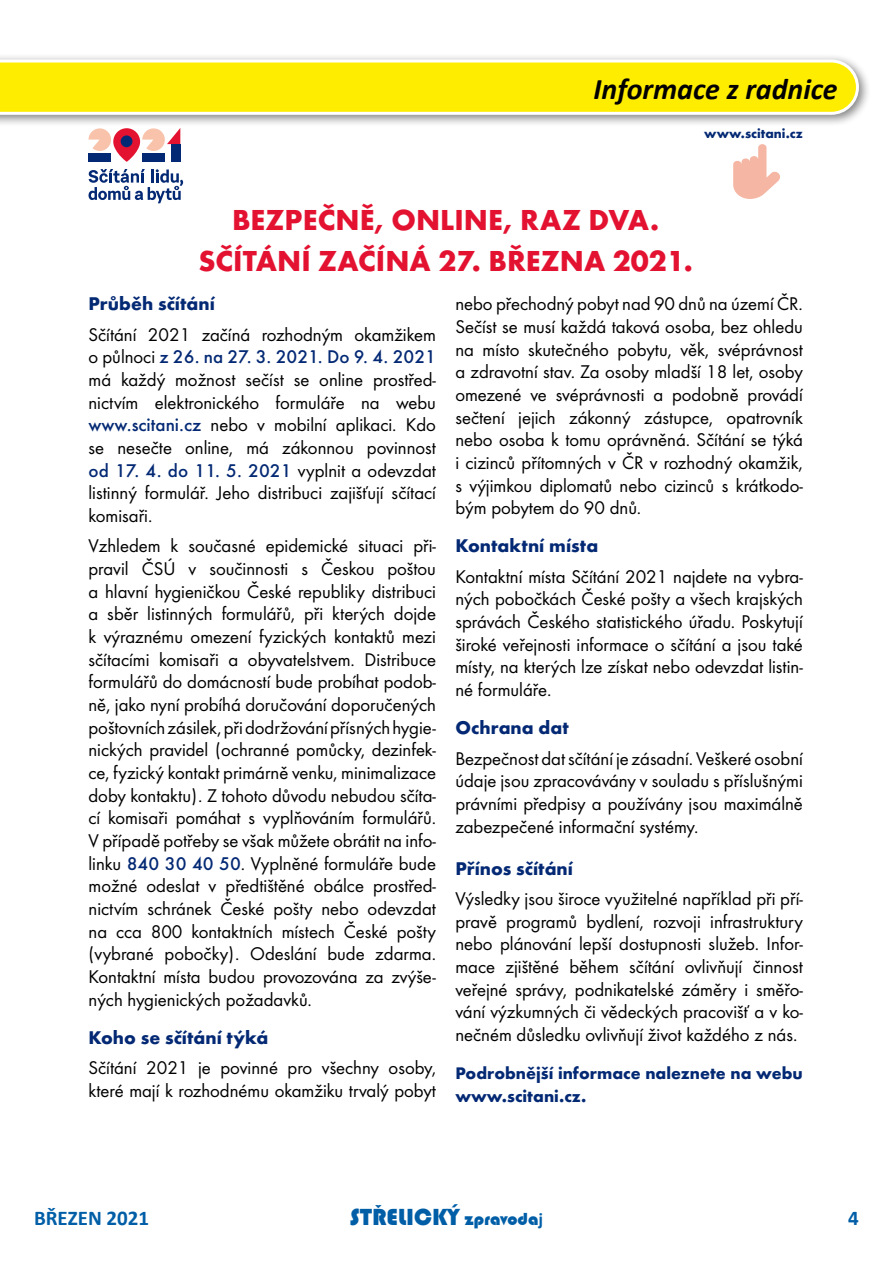
<style>
.page{position:relative;width:893px;height:1263px;background:#fff}
.page>*{position:absolute;margin:0;border:0;box-sizing:border-box;transform-origin:0 0}
.t1{font:700 30px/41px "Futura";color:#e31231;text-align:center}
.t2{font:italic 700 30px "Calibri";color:#000}
.t3{font:24px "Bauhaus 93";color:#005ea7}
.t4{font:700 21px "Calibri";color:#005ea7}
.t5{font:19.05px/22.6px "Futura Boo";color:#000;text-align:justify}
.t6{font:500 19.05px "Futura";color:#042974}
.t7{font:700 19.05px "Futura";color:#042974}
.t8{font:700 17.4px/22.6px "Futura";color:#042974}
.t9{font:700 13.65px "Futura";color:#042974}
.s1{font-family:"Futura Boo";font-weight:400;color:#000}
.s2{font-family:"Futura";font-weight:500;color:#042974}
.s3{font-size:18px}
.s4{font-family:"Calibri";font-weight:700;font-size:18px}
</style>
<div class="page">
<div style="left:0;top:53px;width:871px;height:74px;background:#000;opacity:.5"></div>
<svg style="left:0;top:60px;width:859px;height:55px"></svg>
<svg style="left:89px;top:128px;width:91px;height:34px"></svg>
<div style="left:89px;top:153px;width:22px;height:9px;background:#042974"></div>
<div style="left:142px;top:153px;width:23px;height:9px;background:#042974"></div>
<div style="left:121px;top:135px;width:11px;height:12px;background:#042974;border-radius:50%"></div>
<div style="left:171px;top:144px;width:9px;height:18px;background:#042974"></div>
<svg style="left:89px;top:169px;width:94px;height:34px"></svg>
<svg style="left:733px;top:144px;width:47px;height:55px"></svg>
<h1 class="t2" style="left:594px;top:68px;width:246px">Informace z radnice</h1>
<p class="t9" style="left:704px;top:125px;width:100px">www.scitani.cz</p>
<h1 class="t1" style="left:198px;top:199px;width:496px">BEZPEČNĚ, ONLINE, RAZ DVA.<br>SČÍTÁNÍ ZAČÍNÁ 27. BŘEZNA 2021.</h1>
<p class="t7" style="left:89px;top:292px;width:128px">Průběh sčítání</p>
<p class="t5" style="left:89px;top:323px;width:349px">Sčítání 2021 začíná rozhodným okamžikem</p>
<p class="t6" style="left:89px;top:346px;width:349px"><span class="s1">o půlnoci</span> z 26. na 27. 3. 2021. Do 9. 4. 2021</p>
<p class="t5" style="left:89px;top:368px;width:349px">má každý možnost sečíst se online prostřed&shy;nictvím elektronického formuláře na webu <span class="s2">www.scitani.cz</span> nebo v mobilní aplikaci. Kdo se nesečte online, má zákonnou povinnost</p>
<p class="t6" style="left:89px;top:459px;width:349px">od 17. 4. do 11. 5. 2021 <span class="s1">vyplnit a odevzdat</span></p>
<p class="t5" style="left:89px;top:481px;width:349px">listinný formulář. Jeho distribuci zajišťují sčítací komisaři.</p>
<p class="t5" style="left:89px;top:534px;width:349px">Vzhledem k současné epidemické situaci při&shy;pravil ČSÚ v součinnosti s Českou poštou a hlavní hygieničkou České republiky distribuci a sběr listinných formulářů, při kterých dojde k výraznému omezení fyzických kontaktů mezi sčítacími komisaři a obyvatelstvem. Distribuce formulářů do domácností bude probíhat podob&shy;ně, jako nyní probíhá doručování doporučených poštovních zásilek, při dodržování přísných hygie&shy;nických pravidel (ochranné pomůcky, dezinfek&shy;ce, fyzický kontakt primárně venku, minimalizace doby kontaktu). Z tohoto důvodu nebudou sčíta&shy;cí komisaři pomáhat s vyplňováním formulářů.<br>V případě potřeby se však můžete obrátit na info&shy;linku <span class="s2">840 30 40 50</span>. Vyplněné formuláře bude možné odeslat v předtištěné obálce prostřed&shy;nictvím schránek České pošty nebo odevzdat na cca 800 kontaktních místech České pošty (vybrané pobočky). Odeslání bude zdarma.<br>Kontaktní místa budou provozována za zvýše&shy;ných hygienických požadavků.</p>
<p class="t7" style="left:89px;top:1025px;width:181px">Koho se sčítání týká</p>
<p class="t5" style="left:89px;top:1056px;width:349px">Sčítání 2021 je povinné pro všechny osoby, které mají k rozhodnému okamžiku trvalý pobyt</p>
<p class="t5" style="left:455px;top:292px;width:349px">nebo přechodný pobyt nad 90 dnů na území ČR.<br>Sečíst se musí každá taková osoba, bez ohledu na místo skutečného pobytu, věk, svéprávnost a zdravotní stav. Za osoby mladší 18 let, osoby omezené ve svéprávnosti a podobně provádí sečtení jejich zákonný zástupce, opatrovník nebo osoba k tomu oprávněná. Sčítání se týká i cizinců přítomných v ČR v rozhodný okamžik, s výjimkou diplomatů nebo cizinců s krátkodo&shy;bým pobytem do 90 dnů.</p>
<p class="t7" style="left:455px;top:534px;width:144px">Kontaktní místa</p>
<p class="t5" style="left:455px;top:565px;width:349px">Kontaktní místa Sčítání 2021 najdete na vybra&shy;ných pobočkách České pošty a všech krajských správách Českého statistického úřadu. Poskytují široké veřejnosti informace o sčítání a jsou také místy, na kterých lze získat nebo odevzdat listin&shy;né formuláře.</p>
<p class="t7" style="left:455px;top:716px;width:115px">Ochrana dat</p>
<p class="t5" style="left:455px;top:747px;width:349px">Bezpečnost dat sčítání je zásadní. Veškeré osobní údaje jsou zpracovávány v souladu s příslušnými právními předpisy a používány jsou maximálně zabezpečené informační systémy.</p>
<p class="t7" style="left:455px;top:856px;width:119px">Přínos sčítání</p>
<p class="t5" style="left:455px;top:887px;width:349px">Výsledky jsou široce využitelné například při pří&shy;pravě programů bydlení, rozvoji infrastruktury nebo plánování lepší dostupnosti služeb. Infor&shy;mace zjištěné během sčítání ovlivňují činnost veřejné správy, podnikatelské záměry i směřo&shy;vání výzkumných či vědeckých pracovišť a v ko&shy;nečném důsledku ovlivňují život každého z nás.</p>
<p class="t8" style="left:455px;top:1061px;width:349px">Podrobnější informace naleznete na webu www.scitani.cz.</p>
<p class="t4" style="left:34px;top:1203px;width:117px">BŘEZEN 2021</p>
<p class="t3" style="left:350px;top:1203px;width:195px">STRˇ ELICKÝ <span class="s3">zpravoda</span><span class="s4">j</span></p>
<p class="t4" style="left:848px;top:1203px;width:12px">4</p>
</div>
